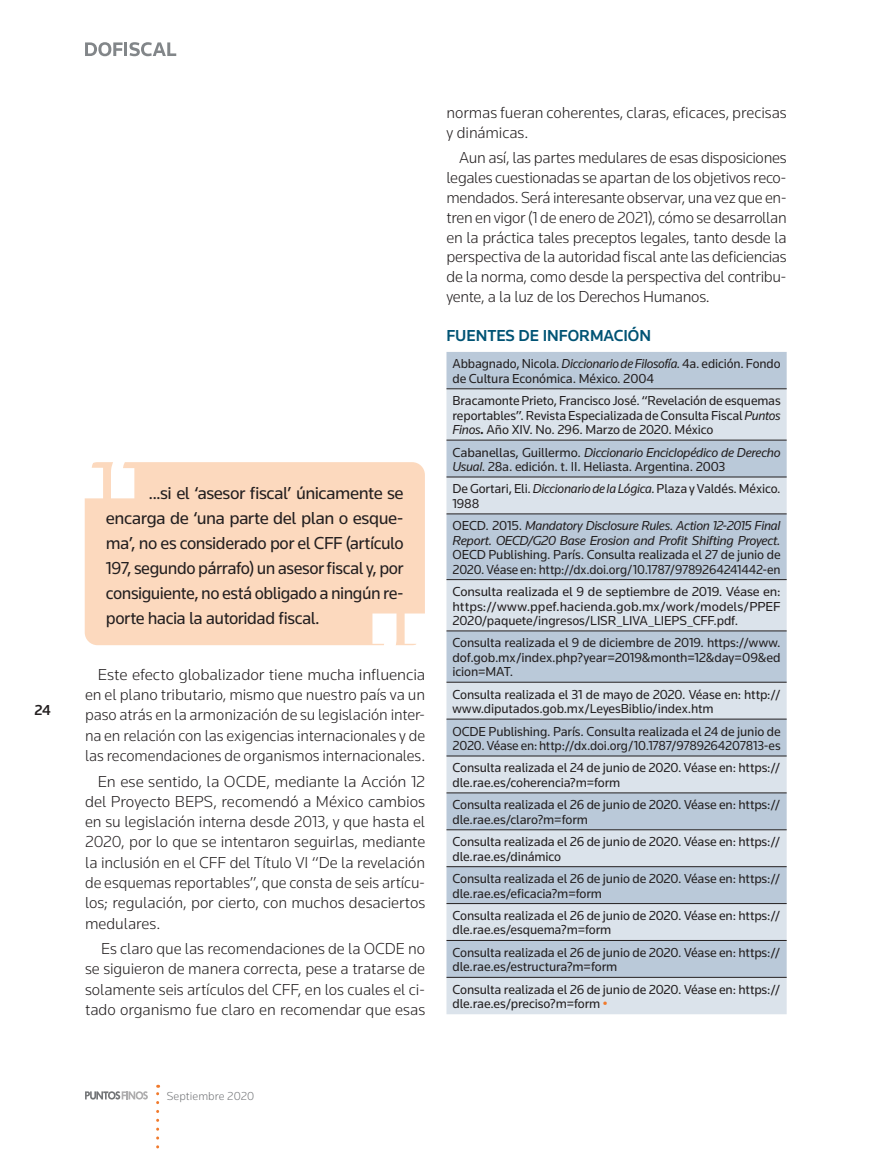
<style>
.page{position:relative;width:893px;height:1149px;background:#fff}
.page>*{position:absolute;margin:0;border:0;box-sizing:border-box;transform-origin:0 0}
.t1{font:18px/25px "Knowledge";letter-spacing:-.025em;color:#231f20;text-align:justify}
.t2{font:300 16.5px/20.2px "Knowledge";letter-spacing:-.005em;color:#231f20;text-align:justify}
.t3{font:500 16.5px "Knowledge";color:#005374}
.t4{font:500 15px "Knowledge";color:#231f20}
.t5{font:13.5px/14.4px "Knowledge";letter-spacing:-.01em;color:#231f20}
.t6{font:italic 13.5px/14.4px "Knowledge";letter-spacing:-.025em;color:#231f20}
.t7{font:300 12px "Knowledge";letter-spacing:.01em;color:#737578}
.s1{font-style:italic}
.s2{font-weight:700}
.s3{font-style:normal}
.s4{color:#f17a2c}
</style>
<div class="page">
<svg style="left:85px;top:1091px;width:63px;height:8px"></svg>
<svg style="left:85px;top:42px;width:38px;height:14px"></svg>
<hr style="left:124px;top:42px;width:3px;height:14px;background:#828689">
<svg style="left:130px;top:42px;width:46px;height:14px"></svg>
<svg style="left:156px;top:1084px;width:3px;height:65px"></svg>
<div style="left:446px;top:352px;width:341px;height:36px;background:#bac9d9"></div>
<svg style="left:446px;top:389px;width:341px;height:624px;background:#c9d4df"></svg>
<hr style="left:446px;top:388px;width:341px;height:1px;background:#231f20">
<hr style="left:446px;top:439px;width:341px;height:1px;background:#231f20">
<hr style="left:446px;top:476px;width:341px;height:1px;background:#231f20">
<hr style="left:446px;top:513px;width:341px;height:1px;background:#231f20">
<hr style="left:446px;top:579px;width:341px;height:1px;background:#231f20">
<hr style="left:446px;top:630px;width:341px;height:1px;background:#231f20">
<hr style="left:446px;top:681px;width:341px;height:1px;background:#231f20">
<hr style="left:446px;top:718px;width:341px;height:1px;background:#231f20">
<hr style="left:446px;top:755px;width:341px;height:1px;background:#231f20">
<hr style="left:446px;top:792px;width:341px;height:1px;background:#231f20">
<hr style="left:446px;top:829px;width:341px;height:1px;background:#231f20">
<hr style="left:446px;top:866px;width:341px;height:1px;background:#231f20">
<hr style="left:446px;top:902px;width:341px;height:1px;background:#231f20">
<hr style="left:446px;top:939px;width:341px;height:1px;background:#231f20">
<hr style="left:446px;top:976px;width:341px;height:1px;background:#231f20">
<div style="left:85px;top:462px;width:340px;height:183px;background:#fcd9be;border-radius:13px"></div>
<svg style="left:372px;top:613px;width:53px;height:33px"></svg>
<svg style="left:85px;top:462px;width:49px;height:36px"></svg>
<p class="t4" style="left:34px;top:700px;width:18px">24</p>
<p class="t1" style="left:106px;top:480px;width:299px;text-indent:43px">...si el ‘asesor fiscal’ únicamente se encarga de ‘una parte del plan o esque&shy;ma’, no es considerado por el CFF (artículo 197, segundo párrafo) un asesor fiscal y, por consiguiente, no está obligado a ningún re&shy;porte hacia la autoridad fiscal.</p>
<p class="t2" style="left:85px;top:663px;width:342px;text-indent:13px">Este efecto globalizador tiene mucha influencia en el plano tributario, mismo que nuestro país va un paso atrás en la armonización de su legislación inter&shy;na en relación con las exigencias internacionales y de las recomendaciones de organismos internacionales.</p>
<p class="t2" style="left:85px;top:770px;width:342px;text-indent:13px">En ese sentido, la OCDE, mediante la Acción 12 del Proyecto BEPS, recomendó a México cambios en su legislación interna desde 2013, y que hasta el 2020, por lo que se intentaron seguirlas, mediante la inclusión en el CFF del Título VI “De la revelación de esquemas reportables”, que consta de seis artícu&shy;los; regulación, por cierto, con muchos desaciertos medulares.</p>
<p class="t2" style="left:85px;top:937px;width:342px;text-indent:16px">Es claro que las recomendaciones de la OCDE no se siguieron de manera correcta, pese a tratarse de solamente seis artículos del CFF, en los cuales el ci&shy;tado organismo fue claro en recomendar que esas</p>
<p class="t2" style="left:446px;top:103px;width:342px;line-height:19.8px">normas fueran coherentes, claras, eficaces, precisas y dinámicas.</p>
<p class="t2" style="left:446px;top:148px;width:342px;line-height:19.8px;text-indent:13px">Aun así, las partes medulares de esas disposiciones legales cuestionadas se apartan de los objetivos reco&shy;mendados. Será interesante observar, una vez que en&shy;tren en vigor (1 de enero de 2021), cómo se desarrollan en la práctica tales preceptos legales, tanto desde la perspectiva de la autoridad fiscal ante las deficiencias de la norma, como desde la perspectiva del contribu&shy;yente, a la luz de los Derechos Humanos.</p>
<p class="t3" style="left:446px;top:325px;width:206px">FUENTES DE INFORMACIÓN</p>
<p class="t5" style="left:452px;top:356px;width:330px">Abbagnado, Nicola. <span class="s1">Diccionario de Filosofía.</span> 4a. edición. Fondo de Cultura Económica. México. 2004</p>
<p class="t5" style="left:452px;top:393px;width:330px;text-align:justify">Bracamonte Prieto, Francisco José. “Revelación de esquemas reportables”. Revista Especializada de Consulta Fiscal <span class="s1">Puntos Finos</span><span class="s2">.</span> Año XIV. No. 296. Marzo de 2020. México</p>
<p class="t5" style="left:452px;top:444px;width:330px">Cabanellas, Guillermo. <span class="s1">Diccionario Enciclopédico de Derecho<br>Usual</span>. 28a. edición. t. II. Heliasta. Argentina. 2003</p>
<p class="t5" style="left:452px;top:481px;width:330px">De Gortari, Eli. <span class="s1">Diccionario de la Lógica.</span> Plaza y Valdés. México.<br>1988</p>
<p class="t6" style="left:452px;top:518px;width:330px"><span class="s3">OECD. 2015.</span> Mandatory Disclosure Rules. Action 12-2015 Final<br>Report. OECD/G20 Base Erosion and Profit Shifting Proyect.</p>
<p class="t5" style="left:452px;top:547px;width:330px">OECD Publishing. París. Consulta realizada el 27 de junio de<br>2020. Véase en: http://dx.doi.org/10.1787/9789264241442-en</p>
<p class="t5" style="left:452px;top:584px;width:330px;text-align:justify">Consulta realizada el 9 de septiembre de 2019. Véase en: https://www.ppef.hacienda.gob.mx/work/models/PPEF 2020/paquete/ingresos/LISR_LIVA_LIEPS_CFF.pdf.</p>
<p class="t5" style="left:452px;top:635px;width:330px;text-align:justify">Consulta realizada el 9 de diciembre de 2019. https://www. dof.gob.mx/index.php?year=2019&amp;month=12&amp;day=09&amp;ed icion=MAT.</p>
<p class="t5" style="left:452px;top:686px;width:330px">Consulta realizada el 31 de mayo de 2020. Véase en: http:// www.diputados.gob.mx/LeyesBiblio/index.htm</p>
<p class="t5" style="left:452px;top:723px;width:330px">OCDE Publishing. París. Consulta realizada el 24 de junio de<br>2020. Véase en:http://dx.doi.org/10.1787/9789264207813-es</p>
<p class="t5" style="left:452px;top:760px;width:330px">Consulta realizada el 24 de junio de 2020. Véase en: https:// dle.rae.es/coherencia?m=form</p>
<p class="t5" style="left:452px;top:797px;width:330px">Consulta realizada el 26 de junio de 2020. Véase en: https:// dle.rae.es/claro?m=form</p>
<p class="t5" style="left:452px;top:834px;width:330px">Consulta realizada el 26 de junio de 2020. Véase en: https:// dle.rae.es/dinámico</p>
<p class="t5" style="left:452px;top:871px;width:330px">Consulta realizada el 26 de junio de 2020. Véase en: https:// dle.rae.es/eficacia?m=form</p>
<p class="t5" style="left:452px;top:907px;width:330px">Consulta realizada el 26 de junio de 2020. Véase en: https:// dle.rae.es/esquema?m=form</p>
<p class="t5" style="left:452px;top:944px;width:330px">Consulta realizada el 26 de junio de 2020. Véase en: https:// dle.rae.es/estructura?m=form</p>
<p class="t5" style="left:452px;top:981px;width:330px">Consulta realizada el 26 de junio de 2020. Véase en: https:// dle.rae.es/preciso?m=form <span class="s4">•</span></p>
<p class="t7" style="left:167px;top:1087px;width:89px">Septiembre 2020</p>
</div>
